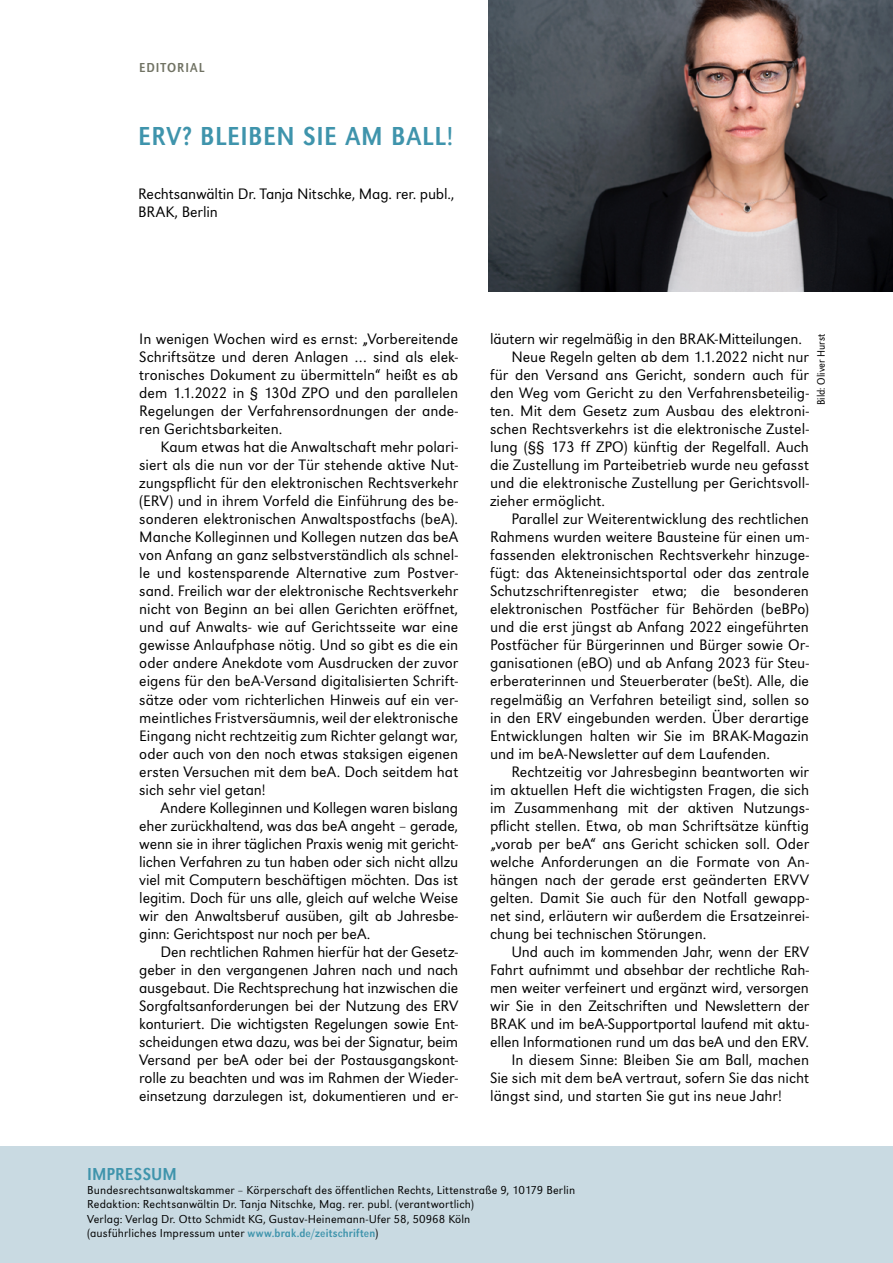
<style>
.page{position:relative;width:893px;height:1263px;background:#fff}
.page>*{position:absolute;margin:0;border:0;box-sizing:border-box;transform-origin:0 0}
.t1{font:27px "URW Grotesk T Regu Extr Narr";letter-spacing:.02em;color:#3f94ac}
.t2{font:18px "URW Grotesk T Regu Extr Narr";letter-spacing:.005em;color:#3f94ac}
.t3{font:15.75px/18px "URW Grotesk T Ligh";letter-spacing:-.005em;color:#000;text-align:justify}
.t4{font:13.5px "URW Grotesk T Regu Extr Narr";letter-spacing:.07em;color:#717364}
.t5{font:12px "URW Grotesk T Ligh";letter-spacing:.01em;color:#000}
.t6{font:11.25px "URW Grotesk T Ligh Extr Narr";letter-spacing:.005em;color:#000}
.s1{font-family:"URW Grotesk T Regu Extr Narr";color:#3f94ac}
</style>
<div class="page">
<div style="left:0;top:1146px;width:893px;height:117px;background:#c9dae2"></div>
<img style="left:489px;top:0;width:404px;height:292px">
<p class="t4" style="left:139px;top:60px;width:67px">EDITORIAL</p>
<p class="t1" style="left:138px;top:120px;width:316px">ERV? BLEIBEN SIE AM BALL!</p>
<p class="t3" style="left:138px;top:185px;width:318px">Rechtsanwältin Dr. Tanja Nitschke, Mag. rer. publ.,<br>BRAK, Berlin</p>
<p class="t3" style="left:139px;top:330px;width:320px">In wenigen Wochen wird es ernst: „Vorbereitende Schriftsätze und deren Anlagen … sind als elek&shy;tronisches Dokument zu übermitteln“ heißt es ab dem 1.1.2022 in § 130d ZPO und den parallelen Regelungen der Verfahrensordnungen der ande&shy;ren Gerichtsbarkeiten.</p>
<p class="t3" style="left:139px;top:438px;width:320px;text-indent:21px">Kaum etwas hat die Anwaltschaft mehr polari&shy;siert als die nun vor der Tür stehende aktive Nut&shy;zungspflicht für den elektronischen Rechtsverkehr (ERV) und in ihrem Vorfeld die Einführung des be&shy;sonderen elektronischen Anwaltspostfachs (beA).<br>Manche Kolleginnen und Kollegen nutzen das beA von Anfang an ganz selbstverständlich als schnel&shy;le und kostensparende Alternative zum Postver&shy;sand. Freilich war der elektronische Rechtsverkehr nicht von Beginn an bei allen Gerichten eröffnet, und auf Anwalts- wie auf Gerichtsseite war eine gewisse Anlaufphase nötig. Und so gibt es die ein oder andere Anekdote vom Ausdrucken der zuvor eigens für den beA-Versand digitalisierten Schrift&shy;sätze oder vom richterlichen Hinweis auf ein ver&shy;meintliches Fristversäumnis, weil der elektronische Eingang nicht rechtzeitig zum Richter gelangt war, oder auch von den noch etwas staksigen eigenen ersten Versuchen mit dem beA. Doch seitdem hat sich sehr viel getan!</p>
<p class="t3" style="left:139px;top:798px;width:320px;text-indent:21px">Andere Kolleginnen und Kollegen waren bislang eher zurückhaltend, was das beA angeht – gerade, wenn sie in ihrer täglichen Praxis wenig mit gericht&shy;lichen Verfahren zu tun haben oder sich nicht allzu viel mit Computern beschäftigen möchten. Das ist legitim. Doch für uns alle, gleich auf welche Weise wir den Anwaltsberuf ausüben, gilt ab Jahresbe&shy;ginn: Gerichtspost nur noch per beA.</p>
<p class="t3" style="left:139px;top:942px;width:320px;text-indent:21px">Den rechtlichen Rahmen hierfür hat der Gesetz&shy;geber in den vergangenen Jahren nach und nach ausgebaut. Die Rechtsprechung hat inzwischen die Sorgfaltsanforderungen bei der Nutzung des ERV konturiert. Die wichtigsten Regelungen sowie Ent&shy;scheidungen etwa dazu, was bei der Signatur, beim Versand per beA oder bei der Postausgangskont&shy;rolle zu beachten und was im Rahmen der Wieder&shy;einsetzung darzulegen ist, dokumentieren und er-</p>
<p class="t3" style="left:490px;top:330px;width:313px">läutern wir regelmäßig in den BRAK-Mitteilungen.</p>
<p class="t3" style="left:490px;top:348px;width:320px;text-indent:21px">Neue Regeln gelten ab dem 1.1.2022 nicht nur für den Versand ans Gericht, sondern auch für den Weg vom Gericht zu den Verfahrensbeteilig&shy;ten. Mit dem Gesetz zum Ausbau des elektroni&shy;schen Rechtsverkehrs ist die elektronische Zustel&shy;lung (§§ 173 ff ZPO) künftig der Regelfall. Auch die Zustellung im Parteibetrieb wurde neu gefasst und die elektronische Zustellung per Gerichtsvoll&shy;zieher ermöglicht.</p>
<p class="t3" style="left:490px;top:510px;width:320px;text-indent:21px">Parallel zur Weiterentwicklung des rechtlichen Rahmens wurden weitere Bausteine für einen um&shy;fassenden elektronischen Rechtsverkehr hinzuge&shy;fügt: das Akteneinsichtsportal oder das zentrale Schutzschriftenregister etwa; die besonderen elektronischen Postfächer für Behörden (beBPo) und die erst jüngst ab Anfang 2022 eingeführten Postfächer für Bürgerinnen und Bürger sowie Or&shy;ganisationen (eBO) und ab Anfang 2023 für Steu&shy;erberaterinnen und Steuerberater (beSt). Alle, die regelmäßig an Verfahren beteiligt sind, sollen so in den ERV eingebunden werden. Über derartige Entwicklungen halten wir Sie im BRAK-Magazin und im beA-Newsletter auf dem Laufenden.</p>
<p class="t3" style="left:490px;top:762px;width:321px;text-indent:21px">Rechtzeitig vor Jahresbeginn beantworten wir im aktuellen Heft die wichtigsten Fragen, die sich im Zusammenhang mit der aktiven Nutzungs&shy;pflicht stellen. Etwa, ob man Schriftsätze künftig „vorab per beA“ ans Gericht schicken soll. Oder welche Anforderungen an die Formate von An&shy;hängen nach der gerade erst geänderten ERVV gelten. Damit Sie auch für den Notfall gewapp&shy;net sind, erläutern wir außerdem die Ersatzeinrei&shy;chung bei technischen Störungen.</p>
<p class="t3" style="left:490px;top:942px;width:320px;text-indent:21px">Und auch im kommenden Jahr, wenn der ERV Fahrt aufnimmt und absehbar der rechtliche Rah&shy;men weiter verfeinert und ergänzt wird, versorgen wir Sie in den Zeitschriften und Newslettern der BRAK und im beA-Supportportal laufend mit aktu&shy;ellen Informationen rund um das beA und den ERV.</p>
<p class="t3" style="left:490px;top:1050px;width:320px;text-indent:21px">In diesem Sinne: Bleiben Sie am Ball, machen Sie sich mit dem beA vertraut, sofern Sie das nicht längst sind, und starten Sie gut ins neue Jahr!</p>
<p class="t6" style="left:815px;top:405px;width:73px;rotate:-90deg">Bild: Oliver Hurst</p>
<p class="t2" style="left:87px;top:1163px;width:91px">IMPRESSUM</p>
<p class="t5" style="left:87px;top:1183px;width:489px">Bundesrechtsanwaltskammer – Körperschaft des öffentlichen Rechts, Littenstraße 9, 10179 Berlin</p>
<p class="t5" style="left:87px;top:1197px;width:388px">Redaktion: Rechtsanwältin Dr. Tanja Nitschke, Mag. rer. publ. (verantwortlich)</p>
<p class="t5" style="left:87px;top:1212px;width:385px">Verlag: Verlag Dr. Otto Schmidt KG, Gustav-Heinemann-Ufer 58, 50968 Köln</p>
<p class="t5" style="left:87px;top:1226px;width:293px">(ausführliches Impressum unter <span class="s1">www.brak.de/zeitschriften</span>)</p>
</div>
